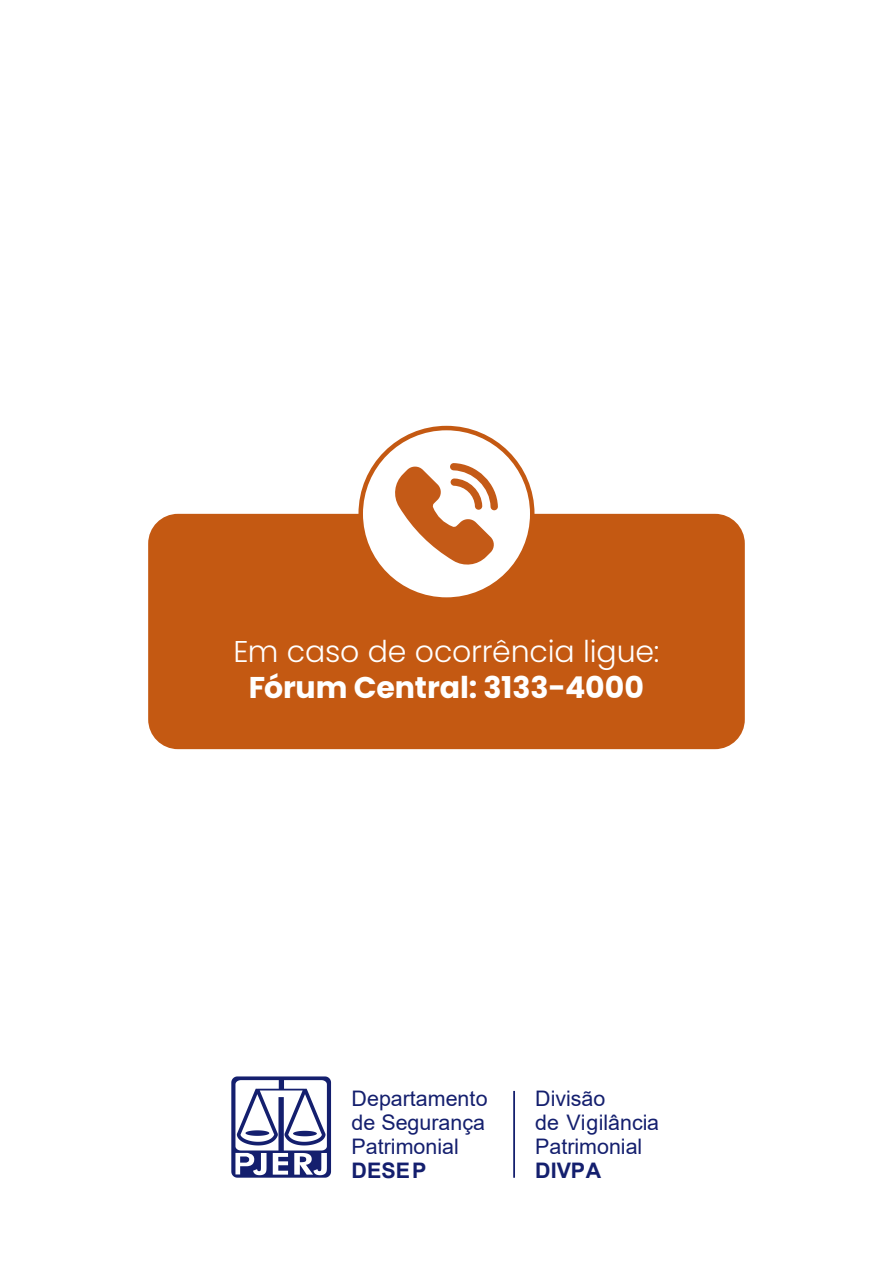
<style>
.page{position:relative;width:893px;height:1263px;background:#fff}
.page>*{position:absolute;margin:0;border:0;box-sizing:border-box;transform-origin:0 0}
.t1{font:300 30px "Poppins";letter-spacing:-.005em;color:#fff}
.t2{font:700 30px "Poppins";letter-spacing:-.005em;color:#fff}
.t3{font:21.45px/23.9px "Arial";color:#141f6e}
.t4{font:700 21.45px "Arial";color:#141f6e}
</style>
<div class="page">
<svg style="left:231px;top:1076px;width:100px;height:102px"></svg>
<hr style="left:513px;top:1091px;width:2px;height:87px;background:#141f6e">
<div style="left:148px;top:514px;width:597px;height:235px;background:#c45912;border-radius:30px"></div>
<div style="left:361px;top:428px;width:171px;height:172px;background:#fff;border-radius:50%"></div>
<div style="left:358px;top:426px;width:176px;height:176px;border:4px solid #c45912;border-radius:50%"></div>
<svg style="left:395px;top:463px;width:103px;height:102px"></svg>
<h1 class="t1" style="left:234px;top:634px;width:427px">Em caso de ocorrência ligue:</h1>
<h1 class="t2" style="left:249px;top:670px;width:397px">Fórum Central: 3133-4000</h1>
<p class="t3" style="left:352px;top:1087px;width:138px">Departamento de Segurança<br>Patrimonial</p>
<p class="t4" style="left:352px;top:1155px;width:76px">DESEP</p>
<p class="t3" style="left:535px;top:1087px;width:125px">Divisão<br>de Vigilância<br>Patrimonial</p>
<p class="t4" style="left:535px;top:1155px;width:68px">DIVPA</p>
</div>
